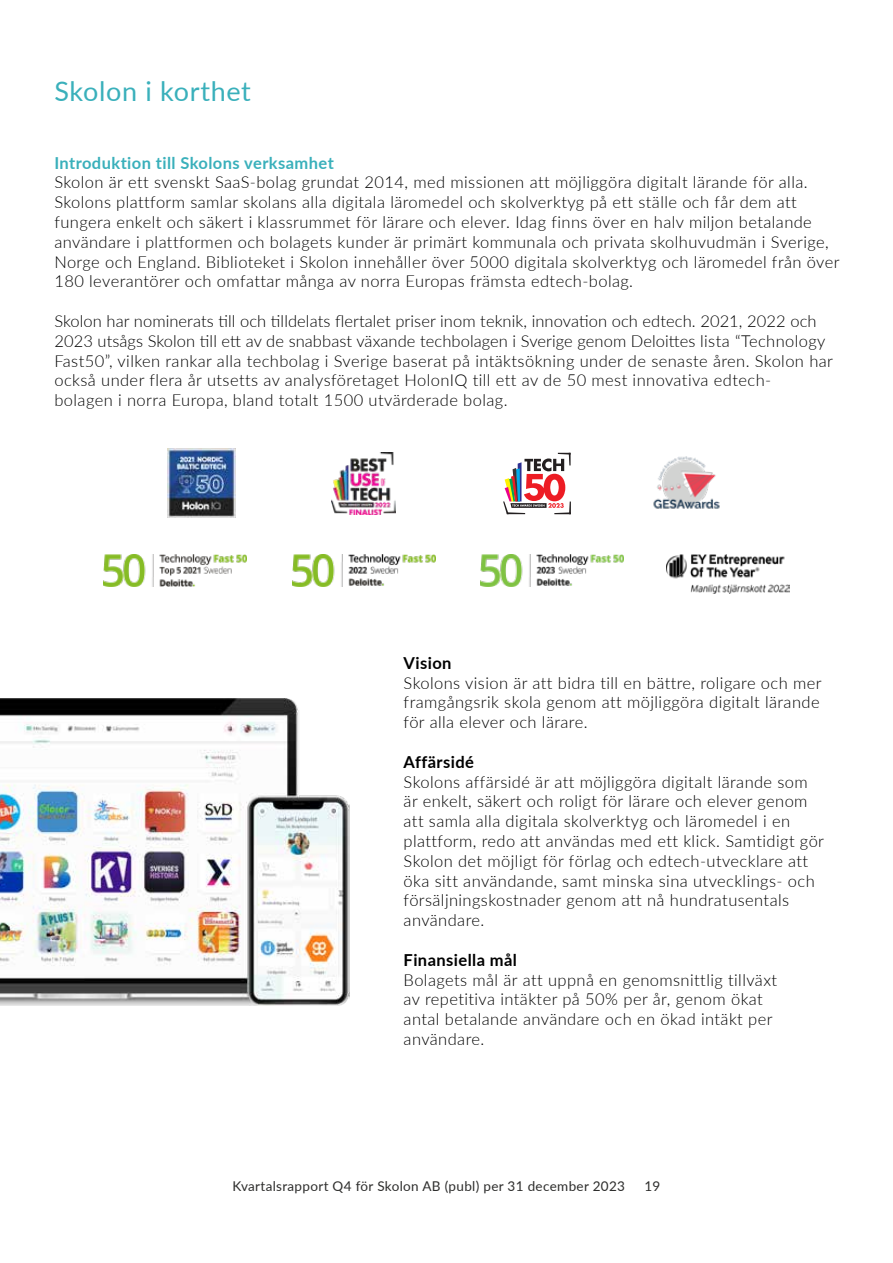
<style>
.page{position:relative;width:893px;height:1263px;background:#fff}
.page>*{position:absolute;margin:0;border:0;box-sizing:border-box;transform-origin:0 0}
.t1{font:27px "Lato";letter-spacing:.025em;color:#3ab0bb}
.t2{font:300 16.5px/19.8px "Lato";letter-spacing:.025em;color:#000}
.t3{font:700 16.5px "Lato";letter-spacing:.025em;color:#3ab0bb}
.t4{font:700 16.5px "Lato";letter-spacing:.025em;color:#000}
.t5{font:13.5px "Lato";letter-spacing:.025em;color:#2d2d2c}
.s1{color:#000101}
</style>
<div class="page">
<img style="left:0;top:698px;width:349px;height:308px">
<img style="left:292px;top:555px;width:143px;height:31px">
<img style="left:332px;top:453px;width:64px;height:62px">
<img style="left:104px;top:555px;width:143px;height:31px">
<img style="left:653px;top:456px;width:67px;height:53px">
<img style="left:168px;top:449px;width:68px;height:68px">
<img style="left:667px;top:555px;width:122px;height:39px">
<svg style="left:503px;top:453px;width:68px;height:61px"></svg>
<img style="left:481px;top:555px;width:142px;height:31px">
<h1 class="t1" style="left:54px;top:72px;width:198px">Skolon i korthet</h1>
<p class="t3" style="left:54px;top:150px;width:281px">Introduktion till Skolons verksamhet</p>
<p class="t2" style="left:54px;top:172px;width:787px">Skolon är ett svenskt SaaS-bolag grundat 2014, med missionen att möjliggöra digitalt lärande för alla.<br>Skolons plattform samlar skolans alla digitala läromedel och skolverktyg på ett ställe och får dem att fungera enkelt och säkert i klassrummet för lärare och elever. Idag finns över en halv miljon betalande användare i plattformen och bolagets kunder är primärt kommunala och privata skolhuvudmän i Sverige, Norge och England. Biblioteket i Skolon innehåller öve<span class="s1">r 5000 digitala skolverktyg och läromedel från över 180 leverantörer</span> och omfattar många av norra Europas främsta edtech-bolag.</p>
<p class="t2" style="left:54px;top:310px;width:780px">Skolon har nominerats till och tilldelats flertalet priser inom teknik, innovation och edtech. 2021, 2022 och 2023 utsågs Skolon till ett av de snabbast växande techbolagen i Sverige genom Deloittes lista “Technology Fast50”, vilken rankar alla techbolag i Sverige baserat på intäktsökning under de senaste åren. Skolon har också under flera år utsetts av analysföretaget HolonIQ till ett av de 50 mest innovativa edtech&shy;bolagen i norra Europa, bland totalt 1500 utvärderade bolag.</p>
<p class="t4" style="left:404px;top:651px;width:49px">Vision</p>
<p class="t2" style="left:404px;top:672px;width:419px">Skolons vision är att bidra till en bättre, roligare och mer framgångsrik skola genom att möjliggöra digitalt lärande för alla elever och lärare.</p>
<p class="t4" style="left:404px;top:750px;width:72px">Affärsidé</p>
<p class="t2" style="left:404px;top:771px;width:422px">Skolons affärsidé är att möjliggöra digitalt lärande som är enkelt, säkert och roligt för lärare och elever genom att samla alla digitala skolverktyg och läromedel i en plattform, redo att användas med ett klick. Samtidigt gör Skolon det möjligt för förlag och edtech-utvecklare att öka sitt användande, samt minska sina utvecklings- och försäljningskostnader genom att nå hundratusentals användare.</p>
<p class="t4" style="left:404px;top:948px;width:115px">Finansiella mål</p>
<p class="t2" style="left:404px;top:969px;width:375px">Bolagets mål är att uppnå en genomsnittlig tillväxt av repetitiva intäkter på <span class="s1">50%</span> per år, genom ökat antal betalande användare och en ökad intäkt per användare.</p>
<p class="t5" style="left:232px;top:1176px;width:394px">Kvartalsrapport Q4 för Skolon AB (publ) per 31 december 2023</p>
<p class="t5" style="left:644px;top:1176px;width:17px">19</p>
</div>
